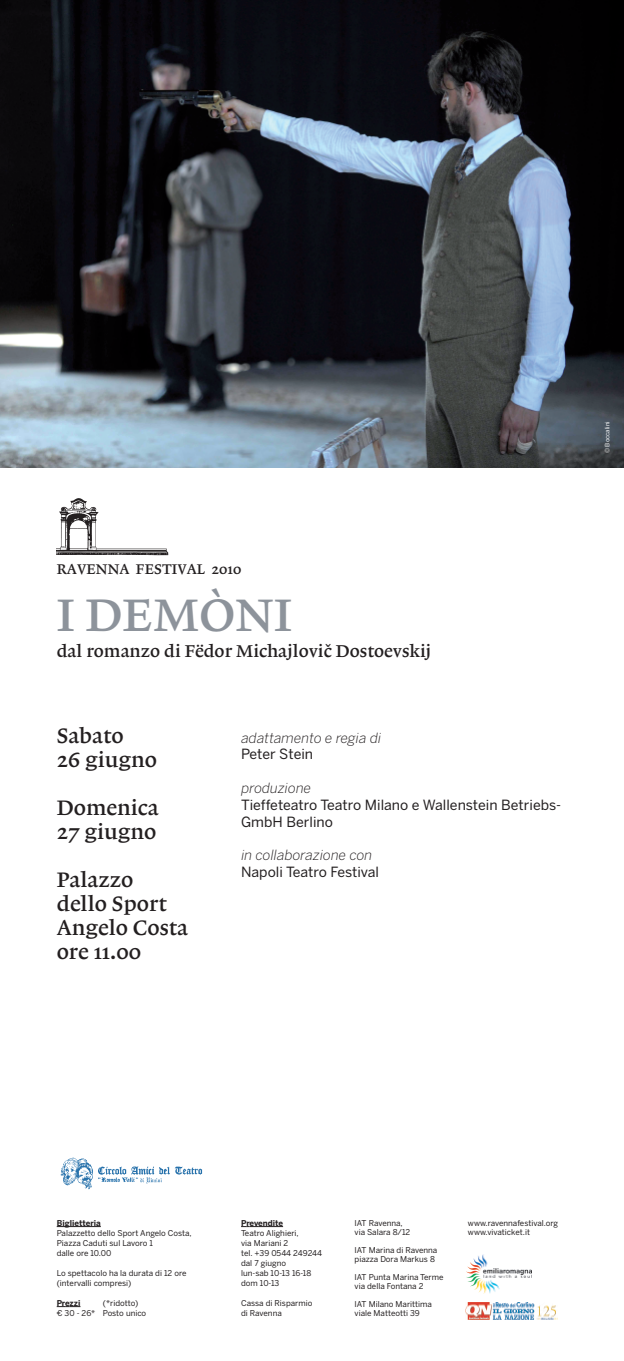
<style>
.page{position:relative;width:624px;height:1361px;background:#fff}
.page>*{position:absolute;margin:0;border:0;box-sizing:border-box;transform-origin:0 0}
.t1{font:48px "Lexicon No 1 Roman B";color:#8d939b}
.t2{font:22px/24px "Lexicon No 1 Roman B";color:#231f20}
.t3{font:18px "Lexicon No 1 Roman B";color:#231f20}
.t4{font:14.8px "Lexicon No 1 Roman B";color:#231f20}
.t5{font:14px/16.8px "Benton Sans";color:#231f20}
.t6{font:italic 300 14px "Benton Sans";color:#231f20}
.t7{font:8px/10px "Benton Sans";color:#231f20}
.t8{font:700 8px "Benton Sans";color:#231f20}
.t9{font:6px "Benton Sans";color:#fff}
</style>
<div class="page">
<svg style="left:241px;top:1226px;width:42px;height:1px"></svg>
<img style="left:57px;top:498px;width:111px;height:58px">
<img style="left:0;top:0;width:624px;height:468px">
<hr style="left:57px;top:1226px;width:44px;height:1px;background:#231f20">
<svg style="left:57px;top:1306px;width:23px;height:1px"></svg>
<img style="left:465px;top:1303px;width:93px;height:16px">
<img style="left:467px;top:1254px;width:64px;height:40px">
<img style="left:60px;top:1157px;width:143px;height:33px">
<h3 class="t4" style="left:57px;top:563px;width:186px">RAVENNA FESTIVAL 2010</h3>
<h1 class="t1" style="left:57px;top:596px;width:237px">I DEMÒNI</h1>
<h3 class="t3" style="left:57px;top:644px;width:376px">dal romanzo di Fëdor Michajlovicˇ Dostoevskij</h3>
<h2 class="t2" style="left:57px;top:724px;width:102px">Sabato<br>26 giugno</h2>
<h2 class="t2" style="left:57px;top:796px;width:103px">Domenica<br>27 giugno</h2>
<h2 class="t2" style="left:57px;top:868px;width:133px">Palazzo dello Sport<br>Angelo Costa ore 11.00</h2>
<h3 class="t6" style="left:241px;top:729px;width:141px">adattamento e regia di</h3>
<h3 class="t5" style="left:241px;top:746px;width:74px">Peter Stein</h3>
<h3 class="t6" style="left:241px;top:779px;width:71px">produzione</h3>
<h3 class="t5" style="left:241px;top:796px;width:321px">Tieffeteatro Teatro Milano e Wallenstein Betriebs-<br>GmbH Berlino</h3>
<h3 class="t6" style="left:241px;top:847px;width:132px">in collaborazione con</h3>
<h3 class="t5" style="left:241px;top:864px;width:139px">Napoli Teatro Festival</h3>
<p class="t9" style="left:604px;top:453px;width:34px;rotate:-90deg">© Boccalini</p>
<p class="t8" style="left:57px;top:1218px;width:46px">Biglietteria</p>
<p class="t7" style="left:57px;top:1227px;width:136px">Palazzetto dello Sport Angelo Costa,<br>Piazza Caduti sul Lavoro 1<br>dalle ore 10.00</p>
<p class="t7" style="left:57px;top:1267px;width:131px">Lo spettacolo ha la durata di 12 ore (intervalli compresi)</p>
<p class="t8" style="left:57px;top:1298px;width:25px">Prezzi</p>
<p class="t7" style="left:57px;top:1297px;width:91px;text-indent:46px">(*ridotto)<br>¤ 30 - 26* Posto unico</p>
<p class="t8" style="left:241px;top:1218px;width:43px">Prevendite</p>
<p class="t7" style="left:241px;top:1227px;width:83px">Teatro Alighieri,<br>via Mariani 2<br>tel. +39 0544 249244 dal 7 giugno<br>lun-sab 10-13 16-18 dom 10-13</p>
<p class="t7" style="left:241px;top:1297px;width:73px">Cassa di Risparmio di Ravenna</p>
<p class="t7" style="left:354px;top:1218px;width:57px;line-height:9px">IAT Ravenna, via Salara 8/12</p>
<p class="t7" style="left:354px;top:1245px;width:84px;line-height:9px">IAT Marina di Ravenna piazza Dora Markus 8</p>
<p class="t7" style="left:354px;top:1272px;width:90px;line-height:9px">IAT Punta Marina Terme via della Fontana 2</p>
<p class="t7" style="left:354px;top:1299px;width:79px;line-height:9px">IAT Milano Marittima viale Matteotti 39</p>
<p class="t7" style="left:468px;top:1218px;width:91px;line-height:9px">www.ravennafestival.org www.vivaticket.it</p>
</div>
